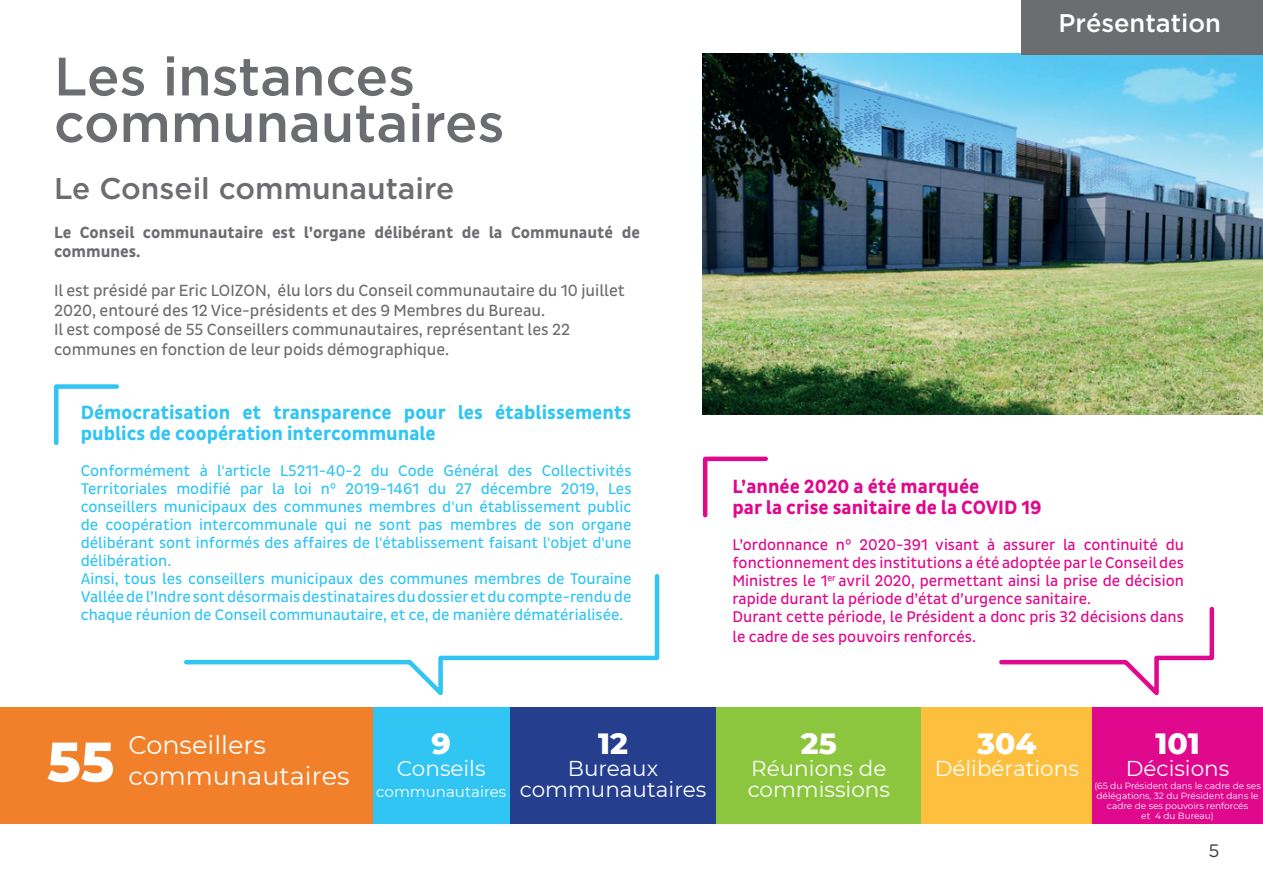
<style>
.page{position:relative;width:1263px;height:893px;background:#fff}
.page>*{position:absolute;margin:0;border:0;box-sizing:border-box;transform-origin:0 0}
.t1{font:800 55.5px "Montserrat";color:#fff}
.t2{font:500 54px/46.5px "Gotham";color:#6c6d70}
.t3{font:500 30px "Gotham";color:#6c6d70}
.t4{font:800 29.85px "Montserrat";color:#fff}
.t5{font:25.5px/31.5px "Montserrat";color:#fff}
.t6{font:500 25.5px "Gotham";color:#fff}
.t7{font:21.45px/21.5px "Montserrat";color:#fff;text-align:center}
.t8{font:700 19.5px/21px "Pluto Sans Cond";color:#30c5f3}
.t9{font:700 19.5px/21px "Pluto Sans Cond";color:#e0088c}
.t10{font:18px "Gotham";color:#3e3e3f}
.t11{font:16.5px/19.5px "Pluto Sans Cond";color:#6c6d70}
.t12{font:700 16.5px/19.5px "Pluto Sans Cond";color:#6c6d70}
.t13{font:15.75px/18px "Pluto Sans Cond";color:#30c5f3}
.t14{font:15.75px/18px "Pluto Sans Cond";color:#e0088c}
.t15{font:15px "Montserrat";color:#fff}
.t16{font:9px/10.1px "Montserrat";color:#fff;text-align:center}
</style>
<div class="page">
<img style="left:703px;top:53px;width:560px;height:362px">
<div style="left:372px;top:707px;width:139px;height:116px;background:#30c5f3"></div>
<div style="left:510px;top:707px;width:206px;height:116px;background:#253f8e"></div>
<div style="left:716px;top:707px;width:206px;height:116px;background:#8bc63e"></div>
<div style="left:921px;top:707px;width:171px;height:116px;background:#febf3e"></div>
<div style="left:1092px;top:707px;width:171px;height:116px;background:#e0088c"></div>
<div style="left:0;top:707px;width:372px;height:116px;background:#f2802a"></div>
<svg style="left:999px;top:606px;width:216px;height:90px"></svg>
<svg style="left:184px;top:574px;width:476px;height:122px"></svg>
<svg style="left:702px;top:456px;width:66px;height:62px"></svg>
<svg style="left:54px;top:384px;width:65px;height:61px"></svg>
<div style="left:1021px;top:0;width:242px;height:54px;background:#6c6d70"></div>
<h2 class="t2" style="left:54px;top:53px;width:452px">Les instances communautaires</h2>
<h3 class="t3" style="left:54px;top:172px;width:402px">Le Conseil communautaire</h3>
<p class="t12" style="left:54px;top:223px;width:587px">Le Conseil communautaire est l’organe délibérant de la Communauté de communes.</p>
<p class="t11" style="left:54px;top:281px;width:572px">Il est présidé par Eric LOIZON, élu lors du Conseil communautaire du 10 juillet 2020, entouré des 12 Vice-présidents et des 9 Membres du Bureau.<br>Il est composé de 55 Conseillers communautaires, représentant les 22 communes en fonction de leur poids démographique.</p>
<p class="t8" style="left:81px;top:403px;width:552px">Démocratisation et transparence pour les établissements publics de coopération intercommunale</p>
<p class="t13" style="left:81px;top:462px;width:552px">Conformément à l'article L5211-40-2 du Code Général des Collectivités Territoriales modifié par la loi n° 2019-1461 du 27 décembre 2019, Les conseillers municipaux des communes membres d'un établissement public de coopération intercommunale qui ne sont pas membres de son organe délibérant sont informés des affaires de l'établissement faisant l'objet d'une délibération.<br>Ainsi, tous les conseillers municipaux des communes membres de Touraine Vallée de l’Indre sont désormais destinataires du dossier et du compte-rendu de chaque réunion de Conseil communautaire, et ce, de manière dématérialisée.</p>
<h3 class="t6" style="left:1058px;top:8px;width:164px">Présentation</h3>
<p class="t9" style="left:732px;top:477px;width:311px">L’année 2020 a été marquée<br>par la crise sanitaire de la COVID 19</p>
<p class="t14" style="left:732px;top:536px;width:453px">L’ordonnance n° 2020-391 visant à assurer la continuité du fonctionnement des institutions a été adoptée par le Conseil des Ministres le 1<sup>er</sup> avril 2020, permettant ainsi la prise de décision rapide durant la période d’état d’urgence sanitaire.<br>Durant cette période, le Président a donc pris 32 décisions dans</p>
<p class="t14" style="left:732px;top:628px;width:245px">le cadre de ses pouvoirs renforcés.</p>
<h1 class="t1" style="left:47px;top:721px;width:69px">55</h1>
<h3 class="t5" style="left:129px;top:728px;width:222px">Conseillers communautaires</h3>
<h3 class="t4" style="left:432px;top:721px;width:21px">9</h3>
<h3 class="t7" style="left:397px;top:756px;width:90px">Conseils</h3>
<p class="t15" style="left:376px;top:781px;width:131px">communautaires</p>
<h3 class="t4" style="left:598px;top:721px;width:32px">12</h3>
<h3 class="t7" style="left:520px;top:756px;width:188px">Bureaux communautaires</h3>
<h3 class="t4" style="left:801px;top:721px;width:38px">25</h3>
<h3 class="t7" style="left:748px;top:756px;width:144px;text-align:left">Réunions de commissions</h3>
<h3 class="t4" style="left:977px;top:721px;width:61px">304</h3>
<h3 class="t7" style="left:935px;top:756px;width:146px">Délibérations</h3>
<h3 class="t4" style="left:1155px;top:721px;width:46px">101</h3>
<h3 class="t7" style="left:1126px;top:756px;width:105px">Décisions</h3>
<p class="t16" style="left:1094px;top:780px;width:168px">(65 du Président dans le cadre de ses délégations, 32 du Président dans le cadre de ses pouvoirs renforcés<br>et 4 du Bureau)</p>
<p class="t10" style="left:1208px;top:840px;width:13px">5</p>
</div>
